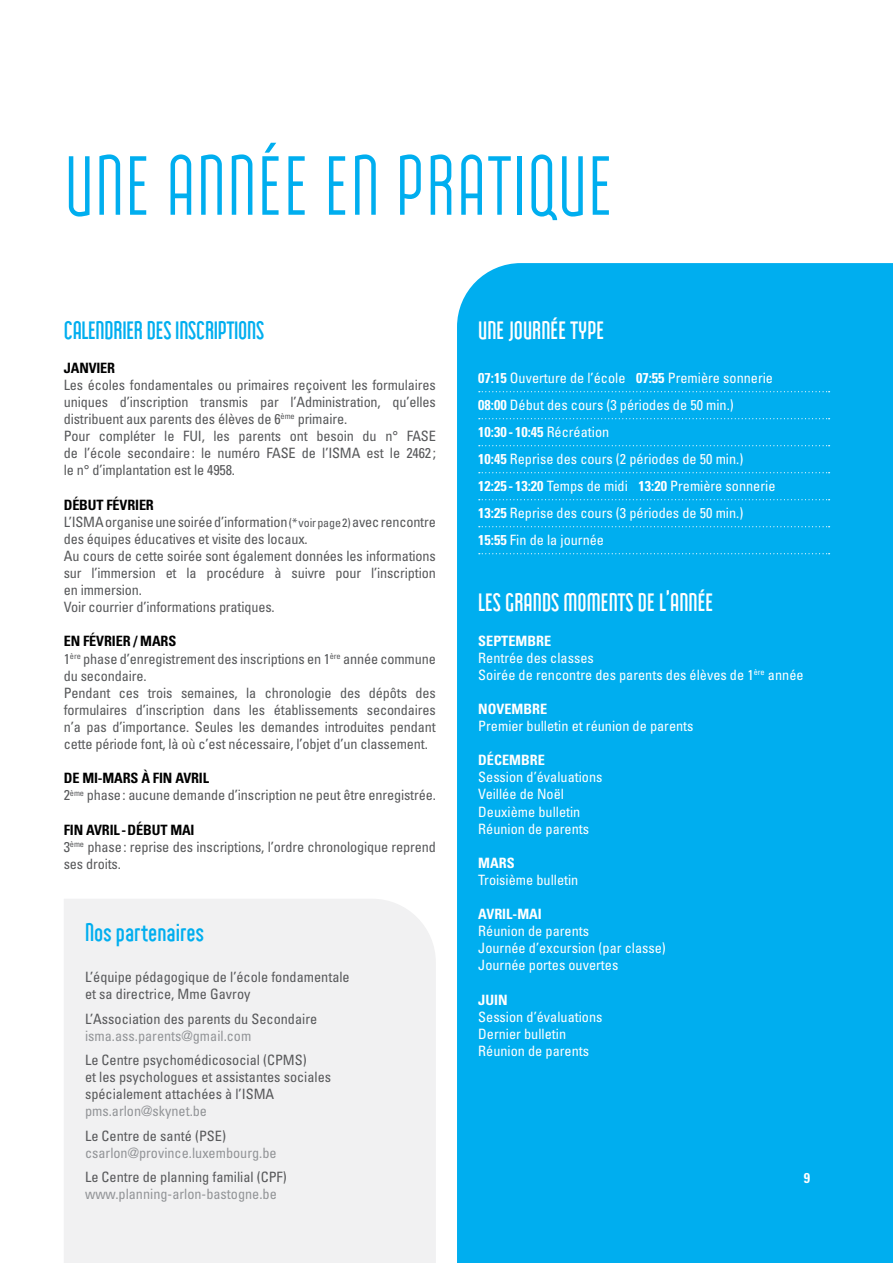
<style>
.page{position:relative;width:893px;height:1263px;background:#fff}
.page>*{position:absolute;margin:0;border:0;box-sizing:border-box;transform-origin:0 0}
.t1{font:300 90px "Macis";color:#00aeef}
.t2{font:27px "Macis Regular 4";letter-spacing:-.01em;color:#00aeef}
.t3{font:27px "Macis Regular 4";color:#fff}
.t4{font:condensed 14.25px/17.1px "Univers LT Std";letter-spacing:-.01em;color:#58595b}
.t5{font:condensed 14.25px/17.1px "Univers LT Std";color:#fff}
.t6{font:condensed 14.25px "Univers LT Std";color:#939598}
.t7{font:700 condensed 14.25px "Univers LT Std";color:#fff}
.t8{font:700 condensed 14.25px "Univers LT Std";letter-spacing:-.01em;color:#000}
.s1{font-weight:700;color:#000}
.s2{font-size:12px}
.s3{font-weight:700}
</style>
<div class="page">
<div style="left:457px;top:263px;width:436px;height:1000px;background:#00aeef"></div>
<div style="left:64px;top:899px;width:372px;height:364px;background:#f1f1f2"></div>
<svg style="left:479px;top:391px;width:351px;height:1px"></svg>
<svg style="left:479px;top:418px;width:351px;height:1px"></svg>
<svg style="left:479px;top:445px;width:351px;height:1px"></svg>
<svg style="left:479px;top:472px;width:351px;height:1px"></svg>
<svg style="left:479px;top:499px;width:351px;height:1px"></svg>
<svg style="left:479px;top:526px;width:351px;height:1px"></svg>
<svg style="left:479px;top:553px;width:351px;height:1px"></svg>
<h1 class="t1" style="left:64px;top:140px;width:551px">UNE ANNÉE EN PRATIQUE</h1>
<h2 class="t2" style="left:64px;top:316px;width:202px">CALENDRIER DES INSCRIPTIONS</h2>
<p class="t8" style="left:64px;top:359px;width:53px">JANVIER</p>
<p class="t4" style="left:64px;top:376px;width:374px">Les écoles fondamentales ou primaires reçoivent les formulaires uniques d’inscription transmis par l’Administration, qu’elles distribuent aux parents des élèves de 6<sup>ème</sup> primaire.<br>Pour compléter le FUI, les parents ont besoin du n° FASE de l’école secondaire: le numéro FASE de l’ISMA est le 2462; le n° d’implantation est le 4958.</p>
<p class="t4" style="left:64px;top:496px;width:374px"><span class="s1">DÉBUT FÉVRIER<br></span>L’ISMA organise une soirée d’information <span class="s2">(* voir page 2)</span> avec rencontre des équipes éducatives et visite des locaux.<br>Au cours de cette soirée sont également données les informations sur l’immersion et la procédure à suivre pour l’inscription en immersion.<br>Voir courrier d’informations pratiques.</p>
<p class="t4" style="left:64px;top:633px;width:374px"><span class="s1">EN FÉVRIER / MARS<br></span>1<sup>ère</sup> phase d’enregistrement des inscriptions en 1<sup>ère</sup> année commune du secondaire.<br>Pendant ces trois semaines, la chronologie des dépôts des formulaires d’inscription dans les établissements secondaires n’a pas d’importance. Seules les demandes introduites pendant cette période font, là où c’est nécessaire, l’objet d’un classement.</p>
<p class="t4" style="left:64px;top:769px;width:374px"><span class="s1">DE MI-MARS À FIN AVRIL<br></span>2<sup>ème</sup> phase: aucune demande d’inscription ne peut être enregistrée.</p>
<p class="t4" style="left:64px;top:821px;width:374px"><span class="s1">FIN AVRIL-DÉBUT MAI<br></span>3<sup>ème</sup> phase: reprise des inscriptions, l’ordre chronologique reprend ses droits.</p>
<h2 class="t2" style="left:85px;top:918px;width:120px">Nos partenaires</h2>
<p class="t4" style="left:85px;top:968px;width:266px">L’équipe pédagogique de l’école fondamentale et sa directrice, Mme Gavroy</p>
<p class="t4" style="left:85px;top:1010px;width:234px">L’Association des parents du Secondaire</p>
<p class="t6" style="left:85px;top:1026px;width:168px">isma.ass.parents@gmail.com</p>
<p class="t4" style="left:85px;top:1051px;width:248px">Le Centre psychomédicosocial (CPMS)<br>et les psychologues et assistantes sociales spécialement attachées à l’ISMA</p>
<p class="t6" style="left:85px;top:1102px;width:124px">pms.arlon@skynet.be</p>
<p class="t4" style="left:85px;top:1127px;width:142px">Le Centre de santé (PSE)</p>
<p class="t6" style="left:85px;top:1143px;width:193px">csarlon@province.luxembourg.be</p>
<p class="t4" style="left:85px;top:1168px;width:203px">Le Centre de planning familial (CPF)</p>
<p class="t6" style="left:85px;top:1185px;width:193px">www.planning-arlon-bastogne.be</p>
<h2 class="t3" style="left:478px;top:316px;width:128px">UNE JOURNÉE TYPE</h2>
<p class="t5" style="left:478px;top:364px;width:299px;line-height:27px"><span class="s3">07:15</span> Ouverture de l’école <span class="s3">07:55</span> Première sonnerie <span class="s3">08:00</span> Début des cours (3 périodes de 50 min.)<br><span class="s3">10:30 - 10:45</span> Récréation<br><span class="s3">10:45</span> Reprise des cours (2 périodes de 50 min.)<br><span class="s3">12:25 - 13:20</span> Temps de midi <span class="s3">13:20</span> Première sonnerie <span class="s3">13:25</span> Reprise des cours (3 périodes de 50 min.)<br><span class="s3">15:55</span> Fin de la journée</p>
<h2 class="t3" style="left:478px;top:589px;width:237px">LES GRANDS MOMENTS DE L’ANNÉE</h2>
<p class="t7" style="left:478px;top:632px;width:74px">SEPTEMBRE</p>
<p class="t5" style="left:478px;top:649px;width:327px">Rentrée des classes<br>Soirée de rencontre des parents des élèves de 1<sup>ère</sup> année</p>
<p class="t7" style="left:478px;top:700px;width:70px">NOVEMBRE</p>
<p class="t5" style="left:478px;top:717px;width:217px">Premier bulletin et réunion de parents</p>
<p class="t7" style="left:478px;top:751px;width:68px">DÉCEMBRE</p>
<p class="t5" style="left:478px;top:768px;width:126px">Session d’évaluations<br>Veillée de Noël<br>Deuxième bulletin<br>Réunion de parents</p>
<p class="t7" style="left:478px;top:854px;width:38px">MARS</p>
<p class="t5" style="left:478px;top:871px;width:102px">Troisième bulletin</p>
<p class="t7" style="left:478px;top:905px;width:65px">AVRIL-MAI</p>
<p class="t5" style="left:478px;top:922px;width:189px">Réunion de parents<br>Journée d’excursion (par classe)<br>Journée portes ouvertes</p>
<p class="t7" style="left:478px;top:991px;width:31px">JUIN</p>
<p class="t5" style="left:478px;top:1008px;width:126px">Session d’évaluations<br>Dernier bulletin<br>Réunion de parents</p>
<p class="t7" style="left:804px;top:1169px;width:8px">9</p>
</div>
